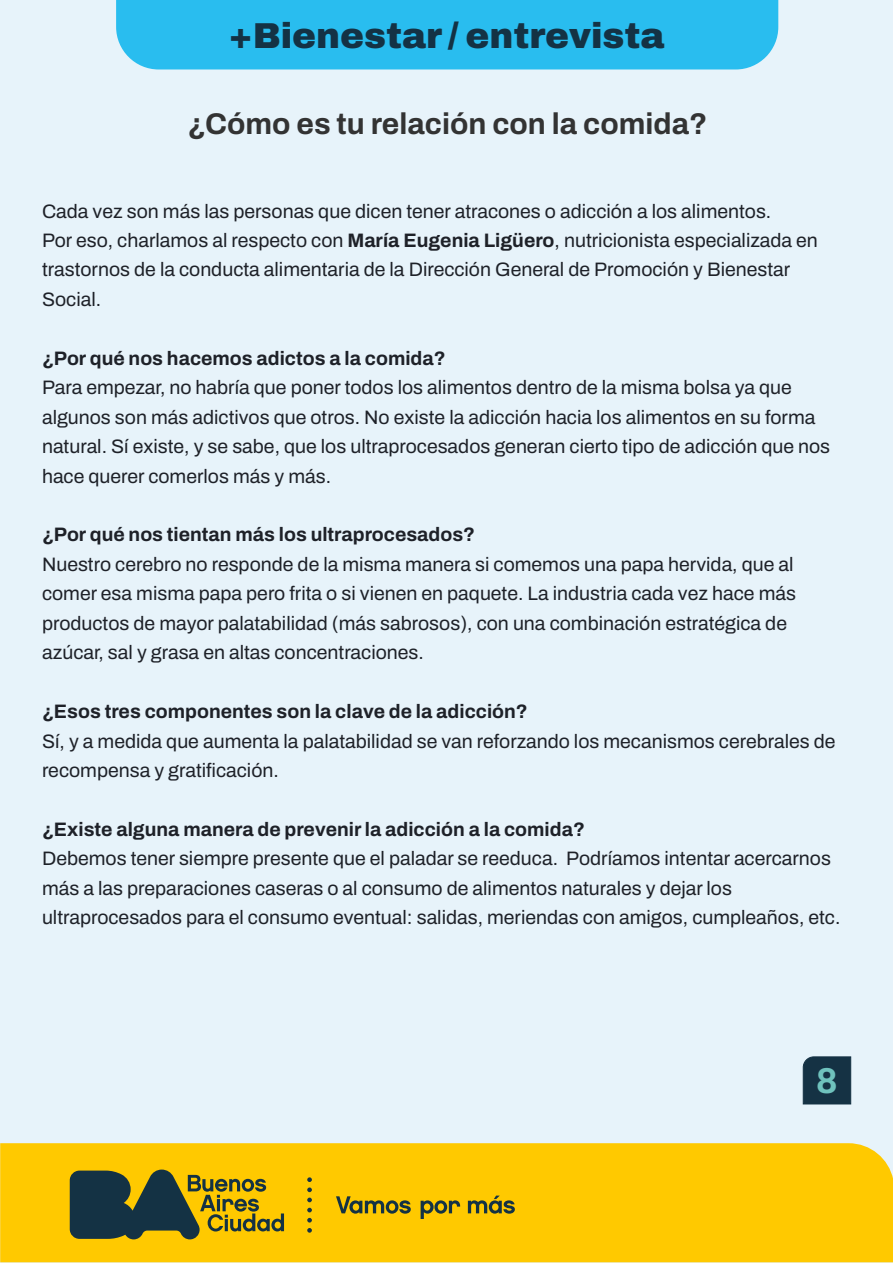
<style>
.page{position:relative;width:893px;height:1263px;background:#e7f3fa}
.page>*{position:absolute;margin:0;border:0;box-sizing:border-box;transform-origin:0 0}
.t1{font:900 36px "Archivo";color:#143244}
.t2{font:700 36px "Archivo";color:#6fc2bd}
.t3{font:700 30px "Archivo";color:#333}
.t4{font:19.5px/29.4px "Archivo";color:#1e2128}
.t5{font:700 19.5px "Archivo";color:#1e2128}
.s1{font-weight:700}
</style>
<div class="page">
<div style="left:116px;top:0;width:662px;height:69px;background:#29bdef"></div>
<div style="left:0;top:1143px;width:893px;height:119px;background:#ffc900"></div>
<svg style="left:70px;top:1169px;width:214px;height:70px;background:#787226"></svg>
<svg style="left:336px;top:1196px;width:124px;height:23px;background:#b89b14"></svg>
<svg style="left:468px;top:1195px;width:47px;height:19px"></svg>
<svg style="left:307px;top:1177px;width:5px;height:25px"></svg>
<svg style="left:307px;top:1208px;width:5px;height:4px"></svg>
<svg style="left:307px;top:1218px;width:5px;height:4px"></svg>
<svg style="left:307px;top:1228px;width:5px;height:5px"></svg>
<div style="left:803px;top:1056px;width:48px;height:48px;background:#153244"></div>
<h1 class="t1" style="left:229px;top:17px;width:437px">+Bienestar / entrevista</h1>
<h2 class="t3" style="left:187px;top:108px;width:522px">¿Cómo es tu relación con la comida?</h2>
<p class="t4" style="left:42px;top:196px;width:777px">Cada vez son más las personas que dicen tener atracones o adicción a los alimentos.<br>Por eso, charlamos al respecto con <span class="s1">María Eugenia Ligüero</span>, nutricionista especializada en trastornos de la conducta alimentaria de la Dirección General de Promoción y Bienestar Social.</p>
<p class="t5" style="left:42px;top:348px;width:405px">¿Por qué nos hacemos adictos a la comida?</p>
<p class="t4" style="left:42px;top:373px;width:790px">Para empezar, no habría que poner todos los alimentos dentro de la misma bolsa ya que algunos son más adictivos que otros. No existe la adicción hacia los alimentos en su forma natural. Sí existe, y se sabe, que los ultraprocesados generan cierto tipo de adicción que nos hace querer comerlos más y más.</p>
<p class="t5" style="left:42px;top:524px;width:435px">¿Por qué nos tientan más los ultraprocesados?</p>
<p class="t4" style="left:42px;top:550px;width:755px">Nuestro cerebro no responde de la misma manera si comemos una papa hervida, que al comer esa misma papa pero frita o si vienen en paquete. La industria cada vez hace más productos de mayor palatabilidad (más sabrosos), con una combinación estratégica de azúcar, sal y grasa en altas concentraciones.</p>
<p class="t5" style="left:42px;top:701px;width:487px">¿Esos tres componentes son la clave de la adicción?</p>
<p class="t4" style="left:42px;top:726px;width:795px">Sí, y a medida que aumenta la palatabilidad se van reforzando los mecanismos cerebrales de recompensa y gratificación.</p>
<p class="t5" style="left:42px;top:819px;width:544px">¿Existe alguna manera de prevenir la adicción a la comida?</p>
<p class="t4" style="left:42px;top:844px;width:800px">Debemos tener siempre presente que el paladar se reeduca. Podríamos intentar acercarnos más a las preparaciones caseras o al consumo de alimentos naturales y dejar los ultraprocesados para el consumo eventual: salidas, meriendas con amigos, cumpleaños, etc.</p>
<h1 class="t2" style="left:816px;top:1061px;width:23px">8</h1>
</div>
